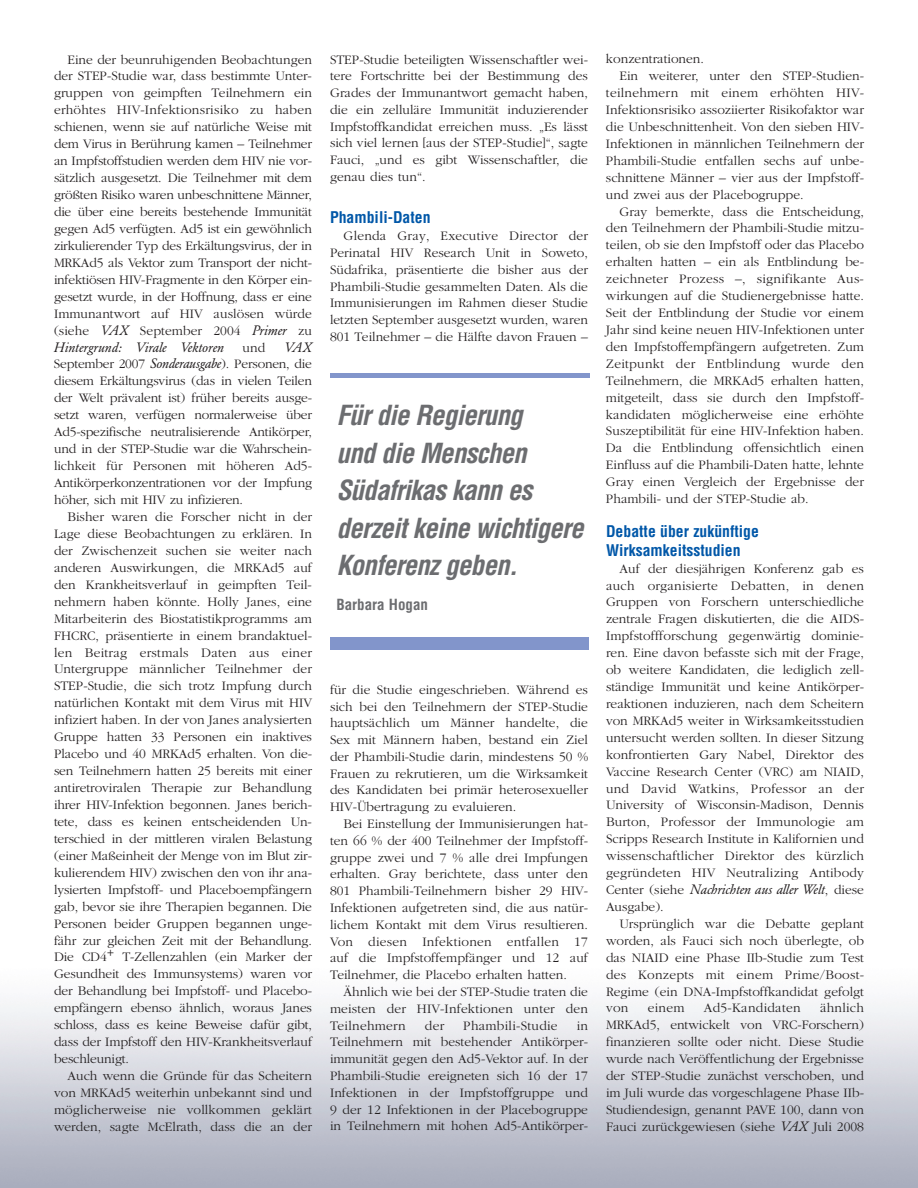
<style>
.page{position:relative;width:918px;height:1188px;background:#fff}
.page>*{position:absolute;margin:0;border:0;box-sizing:border-box;transform-origin:0 0}
.t1{font:italic 700 condensed 27px/37.5px "Helvetica";letter-spacing:-.03em;color:#6c6d70}
.t2{font:700 condensed 15.75px/19px "Helvetica";color:#0157a8}
.t3{font:700 condensed 15px "Helvetica";color:#6c6d70}
.t4{font:300 13.5px/17px "Garamond";color:#231f20;text-align:justify}
.t5{font:300 13.5px "Garamond";letter-spacing:.02em;color:#231f20}
.t6{font:italic 13.5px "Garamond BE";color:#231f20}
.s1{font-family:"Garamond BE";font-weight:400;font-style:italic}
.s2{font-family:"Garamond";font-weight:300;font-style:normal}
</style>
<div class="page">
<div style="left:331px;top:637px;width:258px;height:13px;background:#8295cb"></div>
<hr style="left:330px;top:373px;width:260px;height:4px;background:#8295cb">
<p class="t4" style="left:54px;top:50px;width:260px;text-indent:14px">Eine der beunruhigenden Beobachtungen der STEP-Studie war, dass bestimmte Unter&shy;gruppen von geimpften Teilnehmern ein erhöhtes HIV-Infektionsrisiko zu haben schienen, wenn sie auf natürliche Weise mit dem Virus in Berührung kamen – Teilnehmer an Impfstoffstudien werden dem HIV nie vor&shy;sätzlich ausgesetzt. Die Teilnehmer mit dem größten Risiko waren unbeschnittene Männer, die über eine bereits bestehende Immunität gegen Ad5 verfügten. Ad5 ist ein gewöhnlich zirkulierender Typ des Erkältungsvirus, der in MRKAd5 als Vektor zum Transport der nicht&shy;infektiösen HIV-Fragmente in den Körper ein&shy;gesetzt wurde, in der Hoffnung, dass er eine Immunantwort auf HIV auslösen würde (siehe <span class="s1">VAX</span> September 2004 <span class="s1">Primer</span> zu</p>
<p class="t6" style="left:54px;top:342px;width:172px">Hintergrund: Virale Vektoren</p>
<p class="t4" style="left:243px;top:338px;width:24px">und</p>
<p class="t6" style="left:284px;top:342px;width:29px">VAX</p>
<p class="t4" style="left:54px;top:355px;width:260px">September 2007 <span class="s1">Sonderausgabe</span>). Personen, die diesem Erkältungsvirus (das in vielen Teilen der Welt prävalent ist) früher bereits ausge&shy;setzt waren, verfügen normalerweise über Ad5-spezifische neutralisierende Antikörper, und in der STEP-Studie war die Wahrschein&shy;lichkeit für Personen mit höheren Ad5- Antikörperkonzentrationen vor der Impfung höher, sich mit HIV zu infizieren.</p>
<p class="t4" style="left:54px;top:508px;width:260px;text-indent:14px">Bisher waren die Forscher nicht in der Lage diese Beobachtungen zu erklären. In der Zwischenzeit suchen sie weiter nach anderen Auswirkungen, die MRKAd5 auf den Krankheitsverlauf in geimpften Teil&shy;nehmern haben könnte. Holly Janes, eine Mitarbeiterin des Biostatistikprogramms am FHCRC, präsentierte in einem brandaktuel&shy;len Beitrag erstmals Daten aus einer Untergruppe männlicher Teilnehmer der STEP-Studie, die sich trotz Impfung durch natürlichen Kontakt mit dem Virus mit HIV infiziert haben. In der von Janes analysierten Gruppe hatten 33 Personen ein inaktives Placebo und 40 MRKAd5 erhalten. Von die&shy;sen Teilnehmern hatten 25 bereits mit einer antiretroviralen Therapie zur Behandlung ihrer HIV-Infektion begonnen. Janes berich&shy;tete, dass es keinen entscheidenden Un&shy;terschied in der mittleren viralen Belastung (einer Maßeinheit der Menge von im Blut zir&shy;kulierendem HIV) zwischen den von ihr ana&shy;lysierten Impfstoff- und Placeboempfängern gab, bevor sie ihre Therapien begannen. Die Personen beider Gruppen begannen unge&shy;fähr zur gleichen Zeit mit der Behandlung.<br>Die CD4+ T-Zellenzahlen (ein Marker der Gesundheit des Immunsystems) waren vor der Behandlung bei Impfstoff- und Placebo&shy;empfängern ebenso ähnlich, woraus Janes schloss, dass es keine Beweise dafür gibt, dass der Impfstoff den HIV-Krankheitsverlauf beschleunigt.</p>
<p class="t4" style="left:54px;top:1067px;width:260px;text-indent:14px">Auch wenn die Gründe für das Scheitern von MRKAd5 weiterhin unbekannt sind und möglicherweise nie vollkommen geklärt werden, sagte McElrath, dass die an der</p>
<p class="t4" style="left:330px;top:50px;width:260px">STEP-Studie beteiligten Wissenschaftler wei&shy;tere Fortschritte bei der Bestimmung des Grades der Immunantwort gemacht haben, die ein zelluläre Immunität induzierender Impfstoffkandidat erreichen muss. „Es lässt sich viel lernen [aus der STEP-Studie]“, sagte Fauci, „und es gibt Wissenschaftler, die genau dies tun“.</p>
<p class="t2" style="left:330px;top:208px;width:102px">Phambili-Daten</p>
<p class="t4" style="left:330px;top:227px;width:260px;text-indent:14px">Glenda Gray, Executive Director der Perinatal HIV Research Unit in Soweto, Südafrika, präsentierte die bisher aus der Phambili-Studie gesammelten Daten. Als die Immunisierungen im Rahmen dieser Studie letzten September ausgesetzt wurden, waren 801 Teilnehmer – die Hälfte davon Frauen –</p>
<h1 class="t1" style="left:336px;top:397px;width:249px">Für die Regierung<br>und die Menschen<br>Südafrikas kann es derzeit keine wichtigere<br>Konferenz geben.</h1>
<p class="t3" style="left:336px;top:596px;width:93px">Barbara Hogan</p>
<p class="t4" style="left:330px;top:681px;width:260px">für die Studie eingeschrieben. Während es sich bei den Teilnehmern der STEP-Studie hauptsächlich um Männer handelte, die Sex mit Männern haben, bestand ein Ziel der Phambili-Studie darin, mindestens 50 % Frauen zu rekrutieren, um die Wirksamkeit des Kandidaten bei primär heterosexueller HIV-Übertragung zu evaluieren.</p>
<p class="t4" style="left:330px;top:815px;width:260px;text-indent:14px">Bei Einstellung der Immunisierungen hat&shy;ten 66 % der 400 Teilnehmer der Impfstoff&shy;gruppe zwei und 7 % alle drei Impfungen erhalten. Gray berichtete, dass unter den 801 Phambili-Teilnehmern bisher 29 HIV-Infektionen aufgetreten sind, die aus natür&shy;lichem Kontakt mit dem Virus resultieren.<br>Von diesen Infektionen entfallen 17 auf die Impfstoffempfänger und 12 auf Teilnehmer, die Placebo erhalten hatten.</p>
<p class="t4" style="left:330px;top:983px;width:260px;text-indent:14px">Ähnlich wie bei der STEP-Studie traten die meisten der HIV-Infektionen unter den Teilnehmern</p>
<p class="t4" style="left:425px;top:1016px;width:21px">der</p>
<p class="t5" style="left:463px;top:1017px;width:96px">Phambili-Studie</p>
<p class="t4" style="left:330px;top:1017px;width:260px;text-indent:247px">in Teilnehmern mit bestehender Antikörper&shy;immunität gegen den Ad5-Vektor auf. In der Phambili-Studie ereigneten sich 16 der 17<br>Infektionen in der Impfstoffgruppe und 9 der 12 Infektionen in der Placebogruppe in Teilnehmern mit hohen Ad5-Antikörper-</p>
<p class="t4" style="left:606px;top:50px;width:99px">konzentrationen.</p>
<p class="t4" style="left:619px;top:67px;width:246px">Ein weiterer, unter den STEP-Studien-</p>
<p class="t5" style="left:606px;top:85px;width:260px">teilnehmern mit einem erhöhten HIV-</p>
<p class="t4" style="left:606px;top:101px;width:260px">Infektionsrisiko assoziierter Risikofaktor war</p>
<p class="t4" style="left:606px;top:118px;width:260px">die Unbeschnittenheit. Von den sieben HIV-</p>
<p class="t4" style="left:606px;top:135px;width:260px">Infektionen in männlichen Teilnehmern der</p>
<p class="t4" style="left:606px;top:152px;width:260px">Phambili-Studie entfallen sechs auf unbe-</p>
<p class="t4" style="left:606px;top:169px;width:260px">schnittene Männer – vier aus der Impfstoff-</p>
<p class="t4" style="left:606px;top:186px;width:199px">und zwei aus der Placebogruppe.</p>
<p class="t4" style="left:619px;top:202px;width:246px">Gray bemerkte, dass die Entscheidung,</p>
<p class="t4" style="left:606px;top:219px;width:260px">den Teilnehmern der Phambili-Studie mitzu-</p>
<p class="t4" style="left:606px;top:236px;width:260px">teilen, ob sie den Impfstoff oder das Placebo</p>
<p class="t4" style="left:606px;top:253px;width:260px">erhalten hatten – ein als Entblindung be-</p>
<p class="t5" style="left:606px;top:271px;width:259px">zeichneter Prozess –, signifikante Aus-</p>
<p class="t4" style="left:606px;top:287px;width:260px">wirkungen auf die Studienergebnisse hatte.</p>
<p class="t4" style="left:606px;top:304px;width:260px">Seit der Entblindung der Studie vor einem</p>
<p class="t4" style="left:606px;top:321px;width:260px">Jahr sind keine neuen HIV-Infektionen unter</p>
<p class="t4" style="left:606px;top:338px;width:260px">den Impfstoffempfängern aufgetreten. Zum</p>
<p class="t5" style="left:606px;top:355px;width:260px">Zeitpunkt der Entblindung wurde den</p>
<p class="t4" style="left:606px;top:372px;width:260px">Teilnehmern, die MRKAd5 erhalten hatten,</p>
<p class="t4" style="left:606px;top:389px;width:259px">mitgeteilt, dass sie durch den Impfstoff-</p>
<p class="t4" style="left:606px;top:405px;width:260px">kandidaten möglicherweise eine erhöhte</p>
<p class="t4" style="left:606px;top:422px;width:260px">Suszeptibilität für eine HIV-Infektion haben.</p>
<p class="t4" style="left:606px;top:439px;width:259px">Da die Entblindung offensichtlich einen</p>
<p class="t4" style="left:606px;top:456px;width:260px">Einfluss auf die Phambili-Daten hatte, lehnte</p>
<p class="t4" style="left:606px;top:473px;width:259px">Gray einen Vergleich der Ergebnisse der</p>
<p class="t4" style="left:606px;top:490px;width:204px">Phambili- und der STEP-Studie ab.</p>
<p class="t2" style="left:606px;top:522px;width:155px">Debatte über zukünftige<br>Wirksamkeitsstudien</p>
<p class="t4" style="left:606px;top:560px;width:260px;text-indent:14px">Auf der diesjährigen Konferenz gab es auch organisierte Debatten, in denen Gruppen von Forschern unterschiedliche zentrale Fragen diskutierten, die die AIDS-Impfstoffforschung gegenwärtig dominie&shy;ren. Eine davon befasste sich mit der Frage, ob weitere Kandidaten, die lediglich zell&shy;ständige Immunität und keine Antikörper&shy;reaktionen induzieren, nach dem Scheitern von MRKAd5 weiter in Wirksamkeitsstudien untersucht werden sollten. In dieser Sitzung konfrontierten Gary Nabel, Direktor des Vaccine Research Center (VRC) am NIAID, und David Watkins, Professor an der University of Wisconsin-Madison, Dennis Burton, Professor der Immunologie am Scripps Research Institute in Kalifornien und wissenschaftlicher Direktor des kürzlich gegründeten HIV Neutralizing Antibody</p>
<p class="t6" style="left:606px;top:884px;width:260px"><span class="s2">Center (siehe</span> Nachrichten aus aller Welt<span class="s2">, diese</span></p>
<p class="t4" style="left:606px;top:898px;width:59px">Ausgabe).</p>
<p class="t4" style="left:620px;top:915px;width:246px">Ursprünglich war die Debatte geplant</p>
<p class="t4" style="left:606px;top:932px;width:260px">worden, als Fauci sich noch überlegte, ob</p>
<p class="t4" style="left:606px;top:949px;width:260px">das NIAID eine Phase IIb-Studie zum Test</p>
<p class="t5" style="left:606px;top:966px;width:260px">des Konzepts mit einem Prime/Boost-</p>
<p class="t4" style="left:606px;top:982px;width:260px">Regime (ein DNA-Impfstoffkandidat gefolgt</p>
<p class="t4" style="left:606px;top:999px;width:24px">von</p>
<p class="t4" style="left:648px;top:999px;width:38px">einem</p>
<p class="t5" style="left:704px;top:1000px;width:98px">Ad5-Kandidaten</p>
<p class="t4" style="left:606px;top:999px;width:260px;text-indent:214px">ähnlich MRKAd5, entwickelt von VRC-Forschern) finanzieren sollte oder nicht. Diese Studie wurde nach Veröffentlichung der Ergebnisse der STEP-Studie zunächst verschoben, und im Juli wurde das vorgeschlagene Phase IIb-Studiendesign, genannt PAVE 100, dann von Fauci zurückgewiesen (siehe <span class="s1">VAX</span> Juli 2008</p>
</div>
